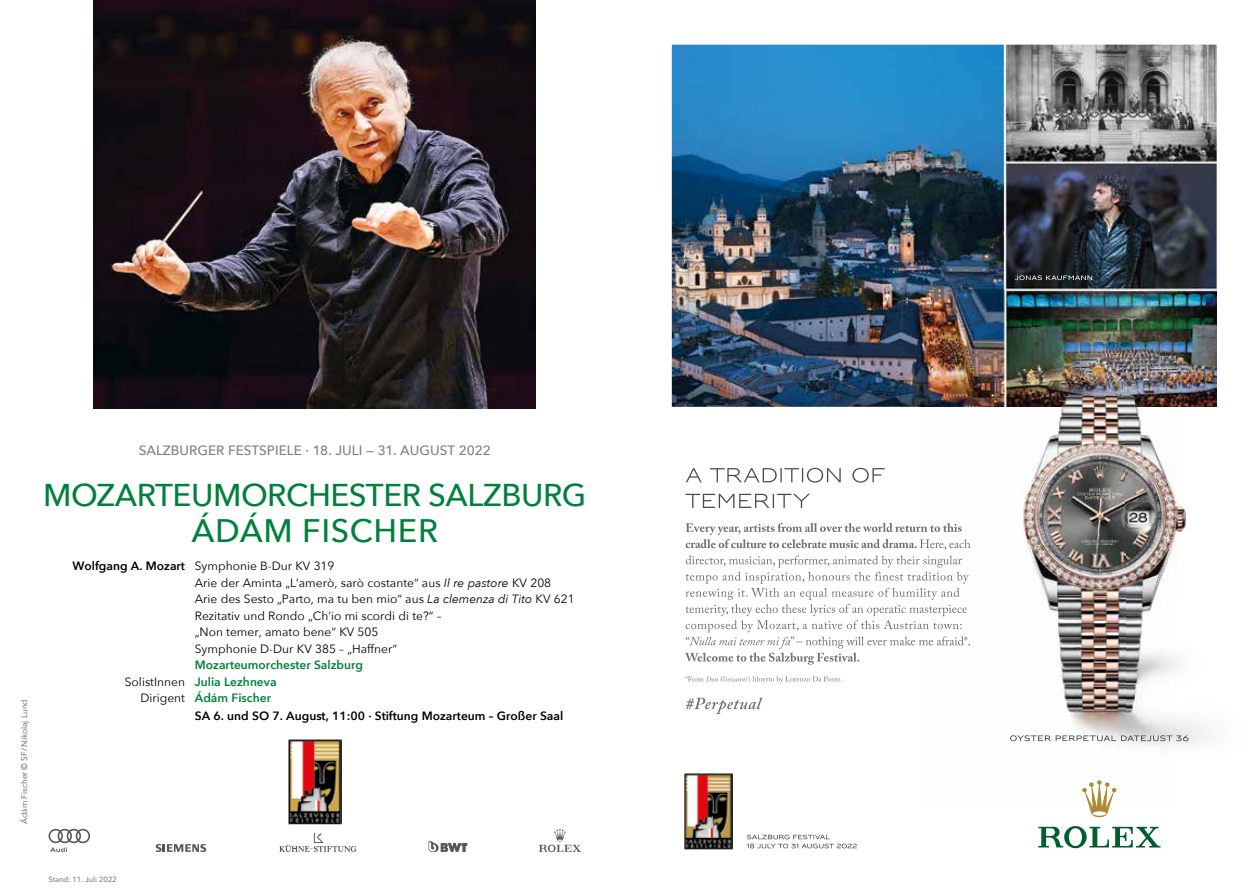
<style>
.page{position:relative;width:1259px;height:893px;background:#fff}
.page>*{position:absolute;margin:0;border:0;box-sizing:border-box;transform-origin:0 0}
.t1{font:500 32.55px "Avenir Next";letter-spacing:.02em;color:#00813b}
.t2{font:500 31.5px "Avenir Next";letter-spacing:-.015em;color:#00813b}
.t3{font:500 13.5px "Avenir Next";color:#82807c}
.t4{font:12px/16.5px "Avenir Next";color:#000}
.t5{font:600 12px "Avenir Next";color:#00813b}
.t6{font:600 12px "Avenir Next";color:#000}
.t7{font:8.25px "Avenir Next";color:#575756}
.t8{font:7.5px "Avenir Next";color:#575756}
.s1{font-weight:600}
.s2{font-style:italic}
.s3{font-weight:400;color:#000}
</style>
<div class="page">
<svg style="left:49px;top:829px;width:41px;height:23px"></svg>
<svg style="left:539px;top:829px;width:42px;height:23px"></svg>
<svg style="left:156px;top:844px;width:50px;height:8px"></svg>
<svg style="left:428px;top:841px;width:39px;height:12px"></svg>
<svg style="left:279px;top:833px;width:77px;height:19px"></svg>
<img style="left:288px;top:739px;width:54px;height:86px">
<img style="left:94px;top:0;width:442px;height:408px">
<img style="left:672px;top:45px;width:544px;height:362px">
<svg style="left:1088px;top:802px;width:23px;height:15px"></svg>
<svg style="left:1038px;top:826px;width:122px;height:22px"></svg>
<img style="left:1177px;top:290px;width:40px;height:455px">
<img style="left:970px;top:407px;width:207px;height:384px">
<img style="left:920px;top:290px;width:296px;height:117px">
<img style="left:1082px;top:780px;width:34px;height:22px">
<svg style="left:1010px;top:735px;width:178px;height:6px"></svg>
<svg style="left:686px;top:698px;width:76px;height:16px"></svg>
<svg style="left:685px;top:676px;width:157px;height:7px"></svg>
<svg style="left:685px;top:523px;width:285px;height:142px"></svg>
<svg style="left:685px;top:494px;width:125px;height:14px"></svg>
<svg style="left:686px;top:468px;width:198px;height:15px"></svg>
<svg style="left:747px;top:835px;width:109px;height:13px"></svg>
<img style="left:684px;top:773px;width:48px;height:76px">
<svg style="left:1015px;top:275px;width:77px;height:5px"></svg>
<p class="t7" style="left:17px;top:824px;width:126px;rotate:-90deg">Ádám Fischer © SF/Nikolaj Lund</p>
<p class="t3" style="left:139px;top:439px;width:353px">SALZBURGER FESTSPIELE · 18. JULI — 31. AUGUST 2022</p>
<h2 class="t2" style="left:43px;top:468px;width:545px">MOZARTEUMORCHESTER SALZBURG</h2>
<h1 class="t1" style="left:191px;top:503px;width:248px">ÁDÁM FISCHER</h1>
<p class="t4" style="left:195px;top:557px;width:381px;text-indent:-122px"><span class="s1">Wolfgang A. Mozart</span> Symphonie B-Dur KV 319<br>Arie der Aminta „L’amerò, sarò costante“ aus <span class="s2">Il re pastore</span> KV 208<br>Arie des Sesto „Parto, ma tu ben mio“ aus <span class="s2">La clemenza di Tito</span> KV 621<br>Rezitativ und Rondo „Ch’io mi scordi di te?“ –<br>„Non temer, amato bene“ KV 505<br>Symphonie D-Dur KV 385 – „Haffner“</p>
<p class="t5" style="left:195px;top:655px;width:170px">Mozarteumorchester Salzburg</p>
<p class="t5" style="left:125px;top:671px;width:153px"><span class="s3">SolistInnen</span> Julia Lezhneva</p>
<p class="t5" style="left:140px;top:688px;width:132px"><span class="s3">Dirigent</span> Ádám Fischer</p>
<p class="t6" style="left:195px;top:706px;width:370px">SA 6. und SO 7. August, 11:00 · Stiftung Mozarteum – Großer Saal</p>
<p class="t8" style="left:48px;top:873px;width:70px">Stand: 11. Juli 2022</p>
</div>
